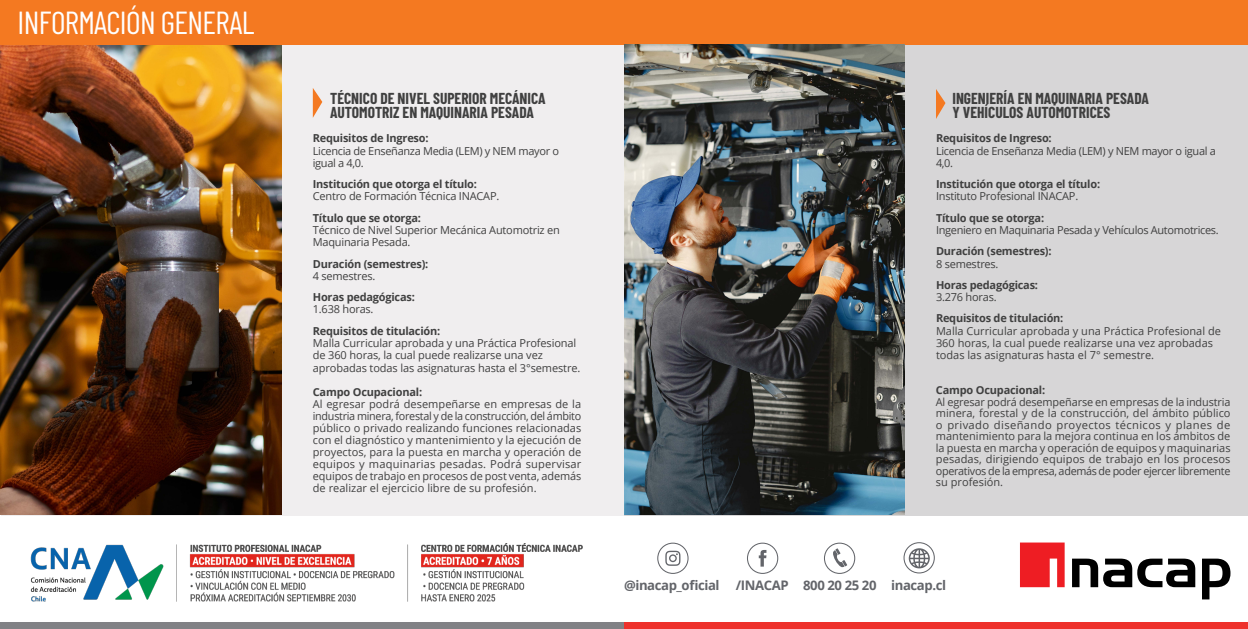
<style>
.page{position:relative;width:1248px;height:629px;background:#fff}
.page>*{position:absolute;margin:0;border:0;box-sizing:border-box;transform-origin:0 0}
.t1{font:31.85px "Barlow Condensed";letter-spacing:-.02em;color:#fff}
.t2{font:700 15.45px/13.8px "Barlow Condensed";color:#404040}
.t3{font:700 13.15px "Open Sans";letter-spacing:-.03em;color:#63656a}
.t4{font:11px/11.5px "Open Sans";letter-spacing:-.02em;color:#404040}
.t5{font:700 11px "Open Sans";letter-spacing:-.02em;color:#404040}
.t6{font:11px/12.3px "Open Sans";color:#404040}
</style>
<div class="page">
<div style="left:1px;top:22px;width:623px;height:493px;background:#f0eeef"></div>
<img style="left:0;top:44px;width:281px;height:471px">
<div style="left:624px;top:0;width:624px;height:515px;background:#d7d6d7"></div>
<div style="left:0;top:622px;width:624px;height:7px;background:#818185"></div>
<div style="left:624px;top:622px;width:624px;height:7px;background:#ee312c"></div>
<svg style="left:313px;top:88px;width:9px;height:30px"></svg>
<svg style="left:936px;top:89px;width:9px;height:30px"></svg>
<div style="left:0;top:0;width:1248px;height:44px;background:#f47921"></div>
<svg style="left:1020px;top:542px;width:44px;height:45px;background:#ef373d"></svg>
<svg style="left:1072px;top:559px;width:123px;height:28px"></svg>
<svg style="left:1202px;top:559px;width:28px;height:40px"></svg>
<img style="left:624px;top:44px;width:280px;height:471px">
<div style="left:824px;top:543px;width:31px;height:31px;border:1px solid #63656a;border-radius:50%"></div>
<svg style="left:665px;top:551px;width:15px;height:15px"></svg>
<div style="left:657px;top:543px;width:31px;height:31px;border:1px solid #63656a;border-radius:50%"></div>
<svg style="left:758px;top:550px;width:8px;height:17px"></svg>
<div style="left:747px;top:543px;width:31px;height:31px;border:1px solid #63656a;border-radius:50%"></div>
<svg style="left:833px;top:548px;width:14px;height:19px"></svg>
<div style="left:903px;top:542px;width:31px;height:31px;border:1px solid #63656a;border-radius:50%"></div>
<svg style="left:908px;top:548px;width:21px;height:20px"></svg>
<img style="left:30px;top:543px;width:553px;height:59px">
<h1 class="t1" style="left:18px;top:0;width:238px">INFORMACIÓN GENERAL</h1>
<h2 class="t2" style="left:330px;top:91px;width:217px">TÉCNICO DE NIVEL SUPERIOR MECÁNICA<br>AUTOMOTRIZ EN MAQUINARIA PESADA</h2>
<h2 class="t2" style="left:952px;top:91px;width:198px">INGENIERÍA EN MAQUINARIA PESADA<br>Y VEHÍCULOS AUTOMOTRICES</h2>
<p class="t5" style="left:936px;top:131px;width:117px">Requisitos de Ingreso:</p>
<p class="t4" style="left:936px;top:144px;width:281px;line-height:12.3px">Licencia de Enseñanza Media (LEM) y NEM mayor o igual a<br>4,0.</p>
<p class="t5" style="left:936px;top:176px;width:166px">Institución que otorga el título:</p>
<p class="t4" style="left:936px;top:190px;width:144px">Instituto Profesional INACAP.</p>
<p class="t5" style="left:936px;top:210px;width:110px">Título que se otorga:</p>
<p class="t4" style="left:936px;top:224px;width:284px">Ingeniero en Maquinaria Pesada y Vehículos Automotrices.</p>
<p class="t5" style="left:936px;top:243px;width:117px">Duración (semestres):</p>
<p class="t4" style="left:936px;top:257px;width:64px">8 semestres.</p>
<p class="t5" style="left:936px;top:277px;width:104px">Horas pedagógicas:</p>
<p class="t4" style="left:936px;top:291px;width:62px">3.276 horas.</p>
<p class="t5" style="left:936px;top:311px;width:129px">Requisitos de titulación:</p>
<p class="t6" style="left:936px;top:324px;width:286px">Malla Curricular aprobada y una Práctica Profesional de<br>360 horas, la cual puede realizarse una vez aprobadas todas las asignaturas hasta el 7° semestre.</p>
<p class="t5" style="left:313px;top:131px;width:117px">Requisitos de Ingreso:</p>
<p class="t4" style="left:313px;top:144px;width:248px;line-height:12.3px">Licencia de Enseñanza Media (LEM) y NEM mayor o igual a 4,0.</p>
<p class="t5" style="left:313px;top:176px;width:166px">Institución que otorga el título:</p>
<p class="t4" style="left:313px;top:190px;width:188px">Centro de Formación Técnica INACAP.</p>
<p class="t5" style="left:313px;top:210px;width:110px">Título que se otorga:</p>
<p class="t4" style="left:313px;top:224px;width:248px;line-height:12.3px">Técnico de Nivel Superior Mecánica Automotriz en<br>Maquinaria Pesada.</p>
<p class="t5" style="left:313px;top:256px;width:117px">Duración (semestres):</p>
<p class="t4" style="left:313px;top:270px;width:64px">4 semestres.</p>
<p class="t5" style="left:313px;top:289px;width:104px">Horas pedagógicas:</p>
<p class="t4" style="left:313px;top:303px;width:62px">1.638 horas.</p>
<p class="t5" style="left:313px;top:323px;width:129px">Requisitos de titulación:</p>
<p class="t4" style="left:313px;top:336px;width:269px;line-height:12.3px">Malla Curricular aprobada y una Práctica Profesional de 360 horas, la cual puede realizarse una vez aprobadas todas las asignaturas hasta el 3°semestre.</p>
<p class="t5" style="left:313px;top:384px;width:111px">Campo Ocupacional:</p>
<p class="t4" style="left:313px;top:398px;width:270px;line-height:12px;text-align:justify">Al egresar podrá desempeñarse en empresas de la industria minera, forestal y de la construcción, del ámbito público o privado realizando funciones relacionadas con el diagnóstico y mantenimiento y la ejecución de proyectos, para la puesta en marcha y operación de equipos y maquinarias pesadas. Podrá supervisar equipos de trabajo en procesos de post venta, además de realizar el ejercicio libre de su profesión.</p>
<p class="t5" style="left:935px;top:382px;width:111px">Campo Ocupacional:</p>
<p class="t4" style="left:935px;top:396px;width:296px;text-align:justify">Al egresar podrá desempeñarse en empresas de la industria minera, forestal y de la construcción, del ámbito público o privado diseñando proyectos técnicos y planes de mantenimiento para la mejora continua en los ámbitos de la puesta en marcha y operación de equipos y maquinarias pesadas, dirigiendo equipos de trabajo en los procesos operativos de la empresa, además de poder ejercer libremente su profesión.</p>
<p class="t3" style="left:624px;top:576px;width:323px">@inacap_oficial /INACAP 800 20 25 20 inacap.cl</p>
</div>
